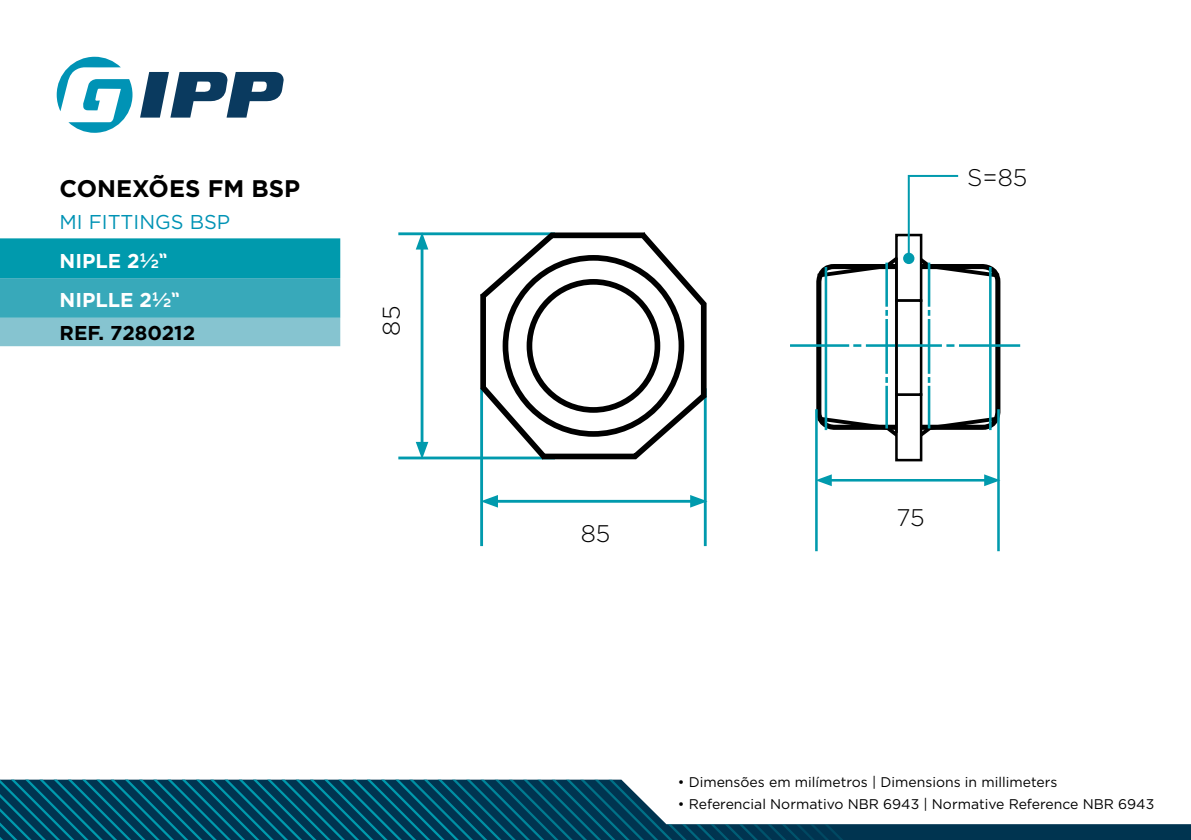
<style>
.page{position:relative;width:1191px;height:840px;background:#fff}
.page>*{position:absolute;margin:0;border:0;box-sizing:border-box;transform-origin:0 0}
.t1{font:700 24px "Gotham";color:#000}
.t2{font:300 24px "Gotham";color:#000}
.t3{font:20px/39px "Gotham";color:#0093b5}
.t4{font:700 20px "Gotham";color:#000}
.t5{font:14px "Gotham";color:#000}
.s1{font-weight:700;color:#fff}
.s2{font-family:"Raleway";font-weight:700;color:#fff}
</style>
<div class="page">
<div style="left:816px;top:264px;width:184px;height:165px;border:5px solid #000;border-radius:15px"></div>
<svg style="left:817px;top:414px;width:184px;height:25px"></svg>
<hr style="left:989px;top:267px;width:2px;height:163px;background:#009aad">
<hr style="left:927px;top:262px;width:3px;height:44px;background:#009aad">
<svg style="left:927px;top:310px;width:3px;height:5px"></svg>
<svg style="left:927px;top:377px;width:3px;height:5px"></svg>
<hr style="left:927px;top:385px;width:3px;height:43px;background:#009aad">
<hr style="left:927px;top:319px;width:3px;height:54px;background:#009aad">
<div style="left:895px;top:234px;width:27px;height:68px;border:3px solid #000"></div>
<div style="left:896px;top:394px;width:25px;height:66px;background:#fff"></div>
<div style="left:895px;top:393px;width:27px;height:68px;border:3px solid #000"></div>
<div style="left:895px;top:299px;width:27px;height:96px;border:3px solid #000"></div>
<svg style="left:57px;top:57px;width:75px;height:76px"></svg>
<svg style="left:140px;top:72px;width:144px;height:45px"></svg>
<hr style="left:398px;top:232px;width:157px;height:3px;background:#009aad">
<hr style="left:398px;top:456px;width:157px;height:3px;background:#009aad">
<hr style="left:420px;top:244px;width:3px;height:203px;background:#009aad">
<svg style="left:416px;top:232px;width:12px;height:17px"></svg>
<svg style="left:416px;top:441px;width:12px;height:16px"></svg>
<hr style="left:480px;top:388px;width:3px;height:157px;background:#009aad">
<hr style="left:704px;top:388px;width:2px;height:157px;background:#009aad">
<hr style="left:493px;top:499px;width:202px;height:3px;background:#009aad">
<svg style="left:480px;top:494px;width:18px;height:13px"></svg>
<svg style="left:690px;top:494px;width:17px;height:13px"></svg>
<svg style="left:474px;top:232px;width:233px;height:233px"></svg>
<div style="left:502px;top:255px;width:182px;height:181px;border:6px solid #000;border-radius:50%"></div>
<div style="left:526px;top:279px;width:134px;height:133px;border:6px solid #000;border-radius:50%"></div>
<hr style="left:815px;top:409px;width:2px;height:142px;background:#009aad">
<hr style="left:997px;top:409px;width:2px;height:142px;background:#009aad">
<hr style="left:827px;top:478px;width:161px;height:3px;background:#009aad">
<svg style="left:815px;top:474px;width:16px;height:12px"></svg>
<svg style="left:984px;top:474px;width:16px;height:12px"></svg>
<hr style="left:824px;top:267px;width:3px;height:163px;background:#009aad">
<hr style="left:959px;top:344px;width:61px;height:2px;background:#009aad">
<svg style="left:946px;top:344px;width:8px;height:2px"></svg>
<svg style="left:853px;top:344px;width:8px;height:2px"></svg>
<hr style="left:790px;top:344px;width:59px;height:2px;background:#009aad">
<hr style="left:866px;top:344px;width:76px;height:2px;background:#009aad">
<hr style="left:885px;top:262px;width:3px;height:44px;background:#009aad">
<svg style="left:885px;top:310px;width:3px;height:5px"></svg>
<svg style="left:885px;top:377px;width:3px;height:5px"></svg>
<hr style="left:885px;top:385px;width:3px;height:43px;background:#009aad">
<hr style="left:885px;top:319px;width:3px;height:54px;background:#009aad">
<hr style="left:895px;top:257px;width:2px;height:175px;background:#000">
<svg style="left:0;top:238px;width:340px;height:108px;background:#38aabb"></svg>
<div style="left:889px;top:824px;width:302px;height:15px;background:#003450"></div>
<svg style="left:0;top:779px;width:889px;height:60px"></svg>
<svg style="left:816px;top:174px;width:185px;height:105px"></svg>
<h1 class="t1" style="left:60px;top:172px;width:242px">CONEXÕES FM BSP</h1>
<h2 class="t3" style="left:60px;top:202px;width:172px">MI FITTINGS BSP<br><span class="s1">NIPLE 2</span><span class="s2">½”<br></span><span class="s1">NIPLLE 2</span><span class="s2">½”</span></h2>
<h2 class="t4" style="left:60px;top:319px;width:137px">REF. 7280212</h2>
<h1 class="t2" style="left:378px;top:335px;width:31px;rotate:-90deg">85</h1>
<h1 class="t2" style="left:967px;top:164px;width:62px">S=85</h1>
<h1 class="t2" style="left:580px;top:520px;width:31px">85</h1>
<h1 class="t2" style="left:896px;top:504px;width:30px">75</h1>
<p class="t5" style="left:678px;top:772px;width:381px">• Dimensões em milímetros | Dimensions in millimeters</p>
<p class="t5" style="left:678px;top:794px;width:478px">• Referencial Normativo NBR 6943 | Normative Reference NBR 6943</p>
</div>
